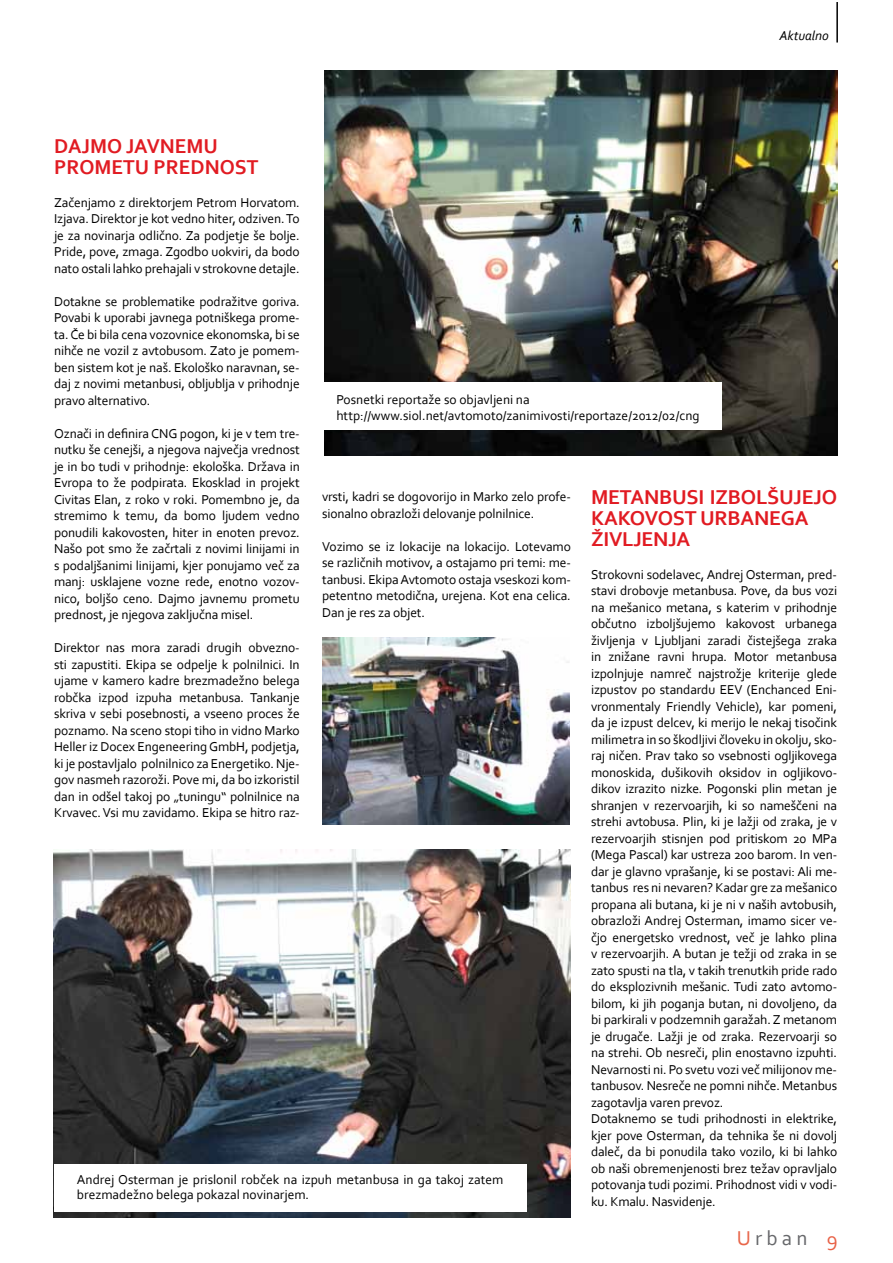
<style>
.page{position:relative;width:893px;height:1263px;background:#fff}
.page>*{position:absolute;margin:0;border:0;box-sizing:border-box;transform-origin:0 0}
.t1{font:700 21px/21px "Corbel";letter-spacing:-.01em;color:#e11b22}
.t2{font:21px "Corbel";color:#67686b}
.t3{font:13.5px/16.5px "Corbel";letter-spacing:-.01em;color:#000;text-align:justify}
.t4{font:italic 13.5px "Corbel";color:#000}
.s1{color:#e8664a}
.s2{color:#e86146}
</style>
<div class="page">
<hr style="left:836px;top:2px;width:2px;height:41px;background:#000">
<img style="left:324px;top:70px;width:513px;height:385px">
<img style="left:54px;top:849px;width:517px;height:368px">
<img style="left:322px;top:638px;width:248px;height:186px">
<div style="left:54px;top:1165px;width:473px;height:47px;background:#fff"></div>
<div style="left:324px;top:383px;width:397px;height:47px;background:#fff"></div>
<p class="t4" style="left:779px;top:27px;width:51px">Aktualno</p>
<h1 class="t1" style="left:54px;top:135px;width:206px">DAJMO JAVNEMU<br>PROMETU PREDNOST</h1>
<p class="t3" style="left:54px;top:194px;width:247px">Začenjamo z direktorjem Petrom Horvatom.<br>Izjava. Direktor je kot vedno hiter, odziven. To je za novinarja odlično. Za podjetje še bolje.<br>Pride, pove, zmaga. Zgodbo uokviri, da bodo nato ostali lahko prehajali v strokovne detajle.</p>
<p class="t3" style="left:54px;top:293px;width:247px">Dotakne se problematike podražitve goriva.<br>Povabi k uporabi javnega potniškega prome&shy;ta. Če bi bila cena vozovnice ekonomska, bi se nihče ne vozil z avtobusom. Zato je pomem&shy;ben sistem kot je naš. Ekološko naravnan, se&shy;daj z novimi metanbusi, obljublja v prihodnje pravo alternativo.</p>
<p class="t3" style="left:54px;top:425px;width:247px">Označi in definira CNG pogon, ki je v tem tre&shy;nutku še cenejši, a njegova največja vrednost je in bo tudi v prihodnje: ekološka. Država in Evropa to že podpirata. Ekosklad in projekt Civitas Elan, z roko v roki. Pomembno je, da stremimo k temu, da bomo ljudem vedno ponudili kakovosten, hiter in enoten prevoz.<br>Našo pot smo že začrtali z novimi linijami in s podaljšanimi linijami, kjer ponujamo več za manj: usklajene vozne rede, enotno vozov&shy;nico, boljšo ceno. Dajmo javnemu prometu prednost, je njegova zaključna misel.</p>
<p class="t3" style="left:54px;top:639px;width:247px">Direktor nas mora zaradi drugih obvezno&shy;sti zapustiti. Ekipa se odpelje k polnilnici. In ujame v kamero kadre brezmadežno belega robčka izpod izpuha metanbusa. Tankanje skriva v sebi posebnosti, a vseeno proces že poznamo. Na sceno stopi tiho in vidno Marko Heller iz Docex Engeneering GmbH, podjetja, ki je postavljalo polnilnico za Energetiko. Nje&shy;gov nasmeh razoroži. Pove mi, da bo izkoristil dan in odšel takoj po „tuningu“ polnilnice na Krvavec. Vsi mu zavidamo. Ekipa se hitro raz-</p>
<p class="t3" style="left:336px;top:390px;width:365px">Posnetki reportaže so objavljeni na http://www.siol.net/avtomoto/zanimivosti/reportaze/2012/02/cng</p>
<h1 class="t1" style="left:591px;top:486px;width:248px">METANBUSI IZBOLŠUJEJO<br>KAKOVOST URBANEGA<br>ŽIVLJENJA</h1>
<p class="t3" style="left:591px;top:566px;width:248px;text-align:left">Strokovni sodelavec, Andrej Osterman, pred&shy;stavi drobovje metanbusa. Pove, da bus vozi na mešanico metana, s katerim v prihodnje občutno izboljšujemo kakovost urbanega življenja v Ljubljani zaradi čistejšega zraka in znižane ravni hrupa. Motor metanbusa izpolnjuje namreč najstrožje kriterije glede izpustov po standardu EEV (Enchanced Eni&shy;vronmentaly Friendly Vehicle), kar pomeni, da je izpust delcev, ki merijo le nekaj tisočink milimetra in so škodljivi človeku in okolju, sko&shy;raj ničen. Prav tako so vsebnosti ogljikovega monoskida, dušikovih oksidov in ogljikovo&shy;dikov izrazito nizke. Pogonski plin metan je shranjen v rezervoarjih, ki so nameščeni na strehi avtobusa. Plin, ki je lažji od zraka, je v rezervoarjih stisnjen pod pritiskom 20 MPa (Mega Pascal) kar ustreza 200 barom. In ven&shy;dar je glavno vprašanje, ki se postavi: Ali me&shy;tanbus res ni nevaren? Kadar gre za mešanico propana ali butana, ki je ni v naših avtobusih, obrazloži Andrej Osterman, imamo sicer ve&shy;čjo energetsko vrednost, več je lahko plina v rezervoarjih. A butan je težji od zraka in se zato spusti na tla, v takih trenutkih pride rado do eksplozivnih mešanic. Tudi zato avtomo&shy;bilom, ki jih poganja butan, ni dovoljeno, da bi parkirali v podzemnih garažah. Z metanom je drugače. Lažji je od zraka. Rezervoarji so na strehi. Ob nesreči, plin enostavno izpuhti.<br>Nevarnosti ni. Po svetu vozi več milijonov me&shy;tanbusov. Nesreče ne pomni nihče. Metanbus zagotavlja varen prevoz.<br>Dotaknemo se tudi prihodnosti in elektrike, kjer pove Osterman, da tehnika še ni dovolj daleč, da bi ponudila tako vozilo, ki bi lahko ob naši obremenjenosti brez težav opravljalo potovanja tudi pozimi. Prihodnost vidi v vodi&shy;ku. Kmalu. Nasvidenje.</p>
<p class="t3" style="left:322px;top:488px;width:250px">vrsti, kadri se dogovorijo in Marko zelo profe&shy;sionalno obrazloži delovanje polnilnice.</p>
<p class="t3" style="left:322px;top:538px;width:250px">Vozimo se iz lokacije na lokacijo. Lotevamo se različnih motivov, a ostajamo pri temi: me&shy;tanbusi. Ekipa Avtomoto ostaja vseskozi kom&shy;petentno metodična, urejena. Kot ena celica.<br>Dan je res za objet.</p>
<p class="t3" style="left:77px;top:1171px;width:428px;line-height:15px">Andrej Osterman je prislonil robček na izpuh metanbusa in ga takoj zatem brezmadežno belega pokazal novinarjem.</p>
<h1 class="t2" style="left:737px;top:1225px;width:102px"><span class="s1">U</span> r b a n <span class="s2">9</span></h1>
</div>
